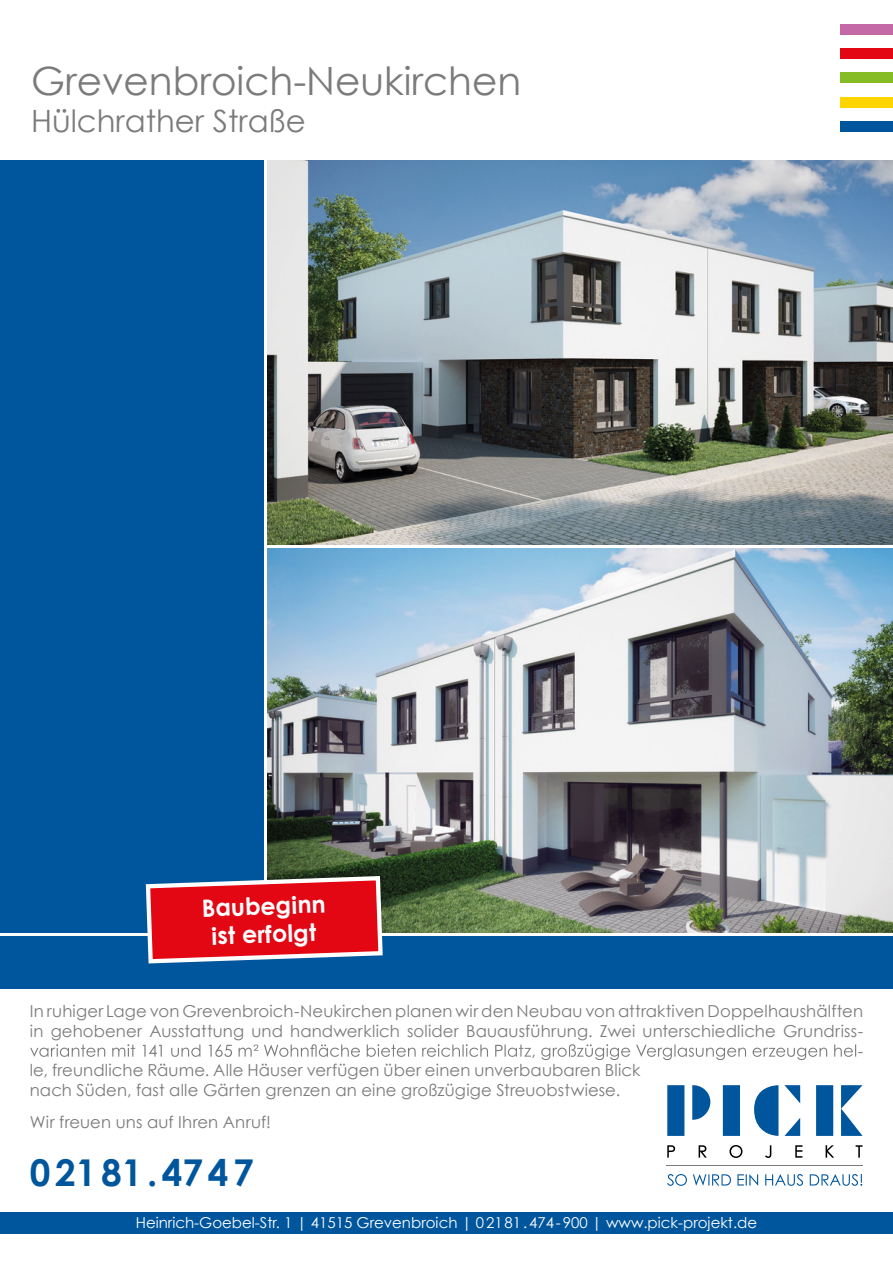
<style>
.page{position:relative;width:893px;height:1263px;background:#fff}
.page>*{position:absolute;margin:0;border:0;box-sizing:border-box;transform-origin:0 0}
.t1{font:39px "Century Gothic";color:#7c7b7b}
.t2{font:700 36.9px "Century Gothic";letter-spacing:.125em;color:#00569d}
.t3{font:30.75px "Century Gothic";color:#7c7b7b}
.t4{font:700 24px/28.2px "Century Gothic";color:#fff;text-align:center}
.t5{font:16.5px "Century Gothic";letter-spacing:.005em;color:#7c7b7b}
.t6{font:15px "Century Gothic";color:#fff}
</style>
<div class="page">
<div style="left:0;top:161px;width:264px;height:771px;background:#00569d"></div>
<img style="left:268px;top:161px;width:625px;height:383px">
<img style="left:268px;top:549px;width:625px;height:383px">
<div style="left:841px;top:24px;width:52px;height:10px;background:#c468a6"></div>
<div style="left:841px;top:48px;width:52px;height:11px;background:#e30613"></div>
<div style="left:841px;top:73px;width:52px;height:10px;background:#86bc25"></div>
<div style="left:841px;top:97px;width:52px;height:10px;background:#ffd500"></div>
<div style="left:841px;top:121px;width:52px;height:11px;background:#00569d"></div>
<div style="left:0;top:937px;width:893px;height:52px;background:#00569d"></div>
<svg style="left:30px;top:1044px;width:826px;height:16px"></svg>
<div style="left:0;top:1212px;width:893px;height:22px;background:#00569d"></div>
<svg style="left:667px;top:1145px;width:195px;height:13px"></svg>
<hr style="left:667px;top:1165px;width:196px;height:1px;background:#7c7b7b">
<svg style="left:667px;top:1085px;width:195px;height:51px"></svg>
<svg style="left:667px;top:1174px;width:195px;height:12px"></svg>
<svg style="left:144px;top:874px;width:241px;height:90px;background:#c72e3f"></svg>
<h1 class="t1" style="left:31px;top:57px;width:492px">Grevenbroich-Neukirchen</h1>
<h3 class="t3" style="left:31px;top:102px;width:276px">Hülchrather Straße</h3>
<h3 class="t4" style="left:201px;top:893px;width:125px;rotate:-2deg">Baubeginn ist erfolgt</h3>
<p class="t5" style="left:30px;top:1001px;width:835px">In ruhiger Lage von Grevenbroich-Neukirchen planen wir den Neubau von attraktiven Doppelhaushälften</p>
<p class="t5" style="left:30px;top:1021px;width:835px">in gehobener Ausstattung und handwerklich solider Bauausführung. Zwei unterschiedliche Grundriss-</p>
<p class="t5" style="left:858px;top:1040px;width:7px">-</p>
<p class="t5" style="left:30px;top:1060px;width:612px">le, freundliche Räume. Alle Häuser verfügen über einen unverbaubaren Blick</p>
<p class="t5" style="left:30px;top:1080px;width:592px">nach Süden, fast alle Gärten grenzen an eine großzügige Streuobstwiese.</p>
<p class="t5" style="left:30px;top:1112px;width:243px">Wir freuen uns auf Ihren Anruf!</p>
<h2 class="t2" style="left:30px;top:1149px;width:226px">02181.4747</h2>
<p class="t6" style="left:136px;top:1214px;width:623px">Heinrich-Goebel-Str. 1 | 41515 Grevenbroich | 02181.474-900 | www.pick-projekt.de</p>
</div>
